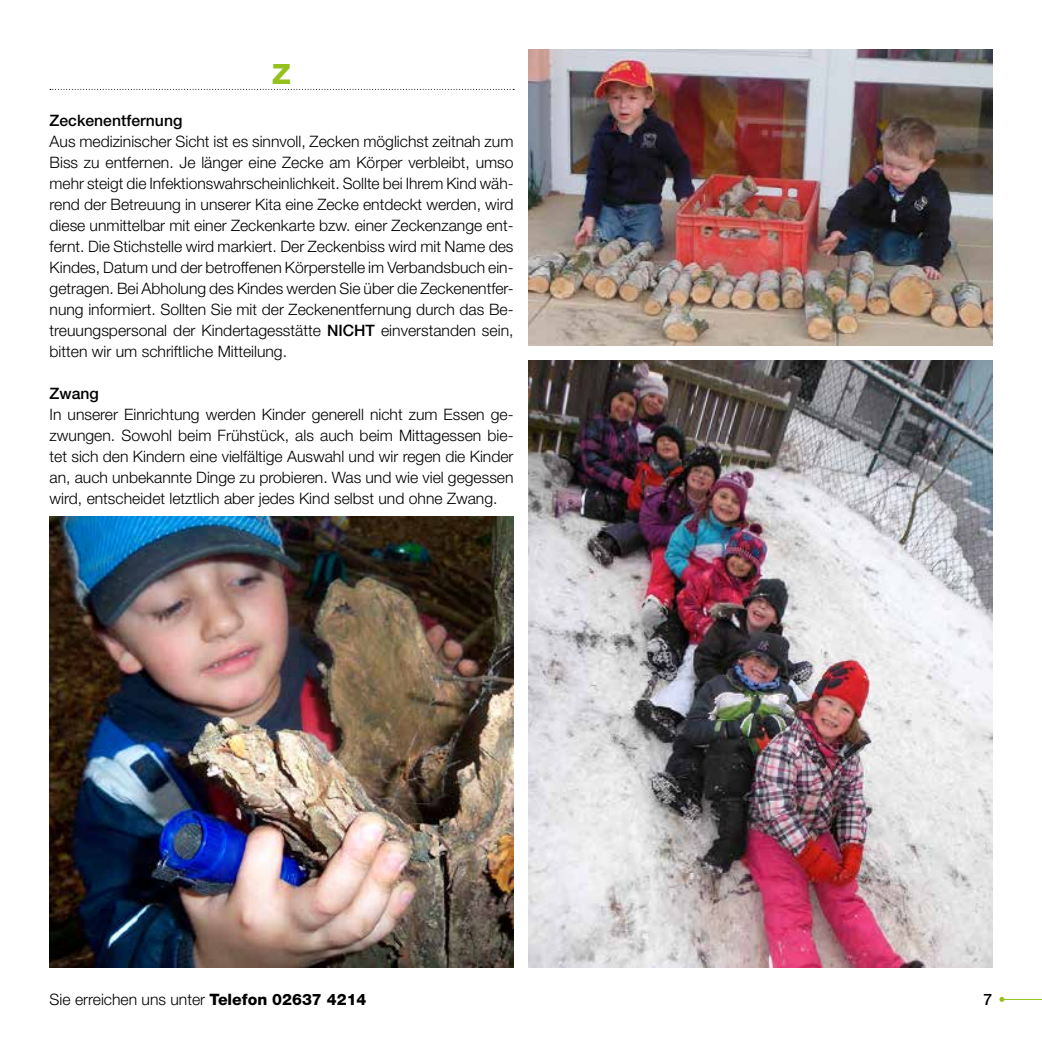
<style>
.page{position:relative;width:1042px;height:1042px;background:#fff}
.page>*{position:absolute;margin:0;border:0;box-sizing:border-box;transform-origin:0 0}
.t1{font:800 28px "Helvetica Neue";color:#94c11c}
.t2{font:300 15.75px/21px "Helvetica Neue";color:#000;text-align:justify}
.t3{font:500 15.75px "Helvetica Neue";color:#000}
.s1{font-weight:500}
.s2{font-weight:800}
</style>
<div class="page">
<hr style="left:1002px;top:999px;width:40px;height:1px;background:#94c11c">
<svg style="left:999px;top:997px;width:5px;height:5px"></svg>
<img style="left:50px;top:516px;width:463px;height:451px">
<img style="left:528px;top:361px;width:464px;height:606px">
<img style="left:528px;top:50px;width:464px;height:296px">
<svg style="left:50px;top:89px;width:464px;height:1px"></svg>
<h1 class="t1" style="left:272px;top:57px;width:20px">Z</h1>
<p class="t3" style="left:50px;top:111px;width:134px">Zeckenentfernung</p>
<p class="t2" style="left:50px;top:131px;width:465px">Aus medizinischer Sicht ist es sinnvoll, Zecken möglichst zeitnah zum Biss zu entfernen. Je länger eine Zecke am Körper verbleibt, umso mehr steigt die Infektionswahrscheinlichkeit. Sollte bei Ihrem Kind wäh&shy;rend der Betreuung in unserer Kita eine Zecke entdeckt werden, wird diese unmittelbar mit einer Zeckenkarte bzw. einer Zeckenzange ent&shy;fernt. Die Stichstelle wird markiert. Der Zeckenbiss wird mit Name des Kindes, Datum und der betroffenen Körperstelle im Verbandsbuch ein&shy;getragen. Bei Abholung des Kindes werden Sie über die Zeckenentfer&shy;nung informiert. Sollten Sie mit der Zeckenentfernung durch das Be&shy;treuungspersonal der Kindertagesstätte <span class="s1">NICHT</span> einverstanden sein, bitten wir um schriftliche Mitteilung.</p>
<p class="t3" style="left:50px;top:384px;width:51px">Zwang</p>
<p class="t2" style="left:50px;top:404px;width:465px">In unserer Einrichtung werden Kinder generell nicht zum Essen ge&shy;zwungen. Sowohl beim Frühstück, als auch beim Mittagessen bie&shy;tet sich den Kindern eine vielfältige Auswahl und wir regen die Kinder an, auch unbekannte Dinge zu probieren. Was und wie viel gegessen wird, entscheidet letztlich aber jedes Kind selbst und ohne Zwang.</p>
<p class="t2" style="left:50px;top:988px;width:318px">Sie erreichen uns unter <span class="s2">Telefon 02637 4214</span></p>
<p class="t3" style="left:983px;top:989px;width:10px">7</p>
</div>
